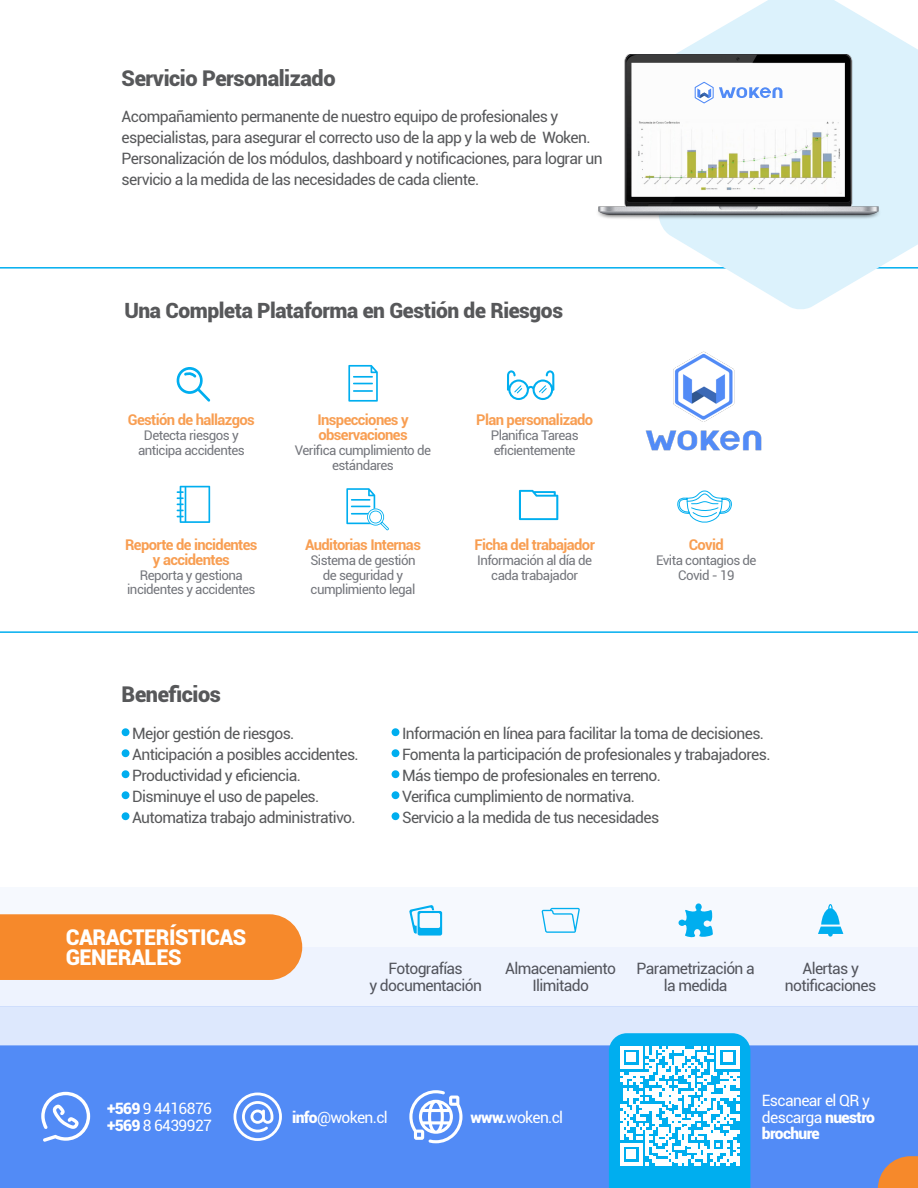
<style>
.page{position:relative;width:918px;height:1188px;background:#fff}
.page>*{position:absolute;margin:0;border:0;box-sizing:border-box;transform-origin:0 0}
.t1{font:900 21.75px "Roboto";letter-spacing:-.02em;color:#57585a}
.t2{font:900 21.75px "Roboto";letter-spacing:-.02em;color:#fff}
.t3{font:900 21px "Roboto";letter-spacing:-.02em;color:#57585a}
.t4{font:15.6px/21px "Roboto";letter-spacing:-.04em;color:#57585a}
.t5{font:15.6px/16.4px "Roboto";letter-spacing:-.04em;color:#52545c;text-align:center}
.t6{font:15.6px/16.4px "Roboto";letter-spacing:-.04em;color:#fff}
.t7{font:900 15.6px "Roboto";letter-spacing:-.04em;color:#fff}
.t8{font:700 14.85px/14.9px "Roboto";letter-spacing:-.04em;color:#f89e52;text-align:center}
.t9{font:13.35px/14.9px "Roboto";letter-spacing:-.04em;color:#74767c;text-align:center}
.s1{font-weight:900}
</style>
<div class="page">
<div style="left:0;top:1007px;width:918px;height:59px;background:#dde8fd"></div>
<div style="left:0;top:947px;width:918px;height:60px;background:#eef3fe"></div>
<div style="left:0;top:887px;width:918px;height:60px;background:#f6f9fe"></div>
<div style="left:0;top:1046px;width:918px;height:142px;background:#528bf6"></div>
<div style="left:0;top:914px;width:302px;height:66px;background:#f6892b"></div>
<svg style="left:878px;top:1156px;width:40px;height:32px"></svg>
<svg style="left:818px;top:904px;width:25px;height:33px"></svg>
<svg style="left:679px;top:903px;width:34px;height:35px"></svg>
<svg style="left:542px;top:908px;width:38px;height:25px"></svg>
<svg style="left:409px;top:905px;width:33px;height:31px"></svg>
<svg style="left:41px;top:1092px;width:49px;height:50px"></svg>
<svg style="left:233px;top:1093px;width:49px;height:48px"></svg>
<svg style="left:409px;top:1090px;width:54px;height:53px"></svg>
<svg style="left:609px;top:1033px;width:141px;height:155px;background:#68cff5"></svg>
<hr style="left:0;top:267px;width:918px;height:2px;background:#00aeef">
<hr style="left:0;top:631px;width:918px;height:2px;background:#00aeef">
<div style="left:122px;top:728px;width:7px;height:8px;background:#00aeef;border-radius:50%"></div>
<div style="left:122px;top:749px;width:7px;height:8px;background:#00aeef;border-radius:50%"></div>
<div style="left:122px;top:770px;width:7px;height:8px;background:#00aeef;border-radius:50%"></div>
<div style="left:122px;top:791px;width:7px;height:8px;background:#00aeef;border-radius:50%"></div>
<div style="left:122px;top:812px;width:7px;height:8px;background:#00aeef;border-radius:50%"></div>
<div style="left:392px;top:728px;width:7px;height:8px;background:#00aeef;border-radius:50%"></div>
<div style="left:392px;top:749px;width:7px;height:8px;background:#00aeef;border-radius:50%"></div>
<div style="left:392px;top:770px;width:7px;height:8px;background:#00aeef;border-radius:50%"></div>
<div style="left:392px;top:791px;width:7px;height:8px;background:#00aeef;border-radius:50%"></div>
<div style="left:392px;top:812px;width:7px;height:8px;background:#00aeef;border-radius:50%"></div>
<svg style="left:659px;top:0;width:259px;height:309px;fill:#dcf2fc"></svg>
<img style="left:598px;top:54px;width:283px;height:172px">
<svg style="left:694px;top:81px;width:88px;height:23px"></svg>
<svg style="left:176px;top:367px;width:34px;height:35px"></svg>
<svg style="left:348px;top:365px;width:30px;height:37px"></svg>
<hr style="left:353px;top:390px;width:20px;height:2px;background:#00aeef">
<svg style="left:519px;top:490px;width:39px;height:30px"></svg>
<svg style="left:346px;top:488px;width:43px;height:42px"></svg>
<svg style="left:177px;top:486px;width:33px;height:37px"></svg>
<svg style="left:677px;top:490px;width:55px;height:33px"></svg>
<svg style="left:507px;top:370px;width:47px;height:30px"></svg>
<img style="left:645px;top:351px;width:117px;height:100px">
<p class="t1" style="left:122px;top:62px;width:215px">Servicio Personalizado</p>
<p class="t4" style="left:122px;top:105px;width:470px">Acompañamiento permanente de nuestro equipo de profesionales y especialistas, para asegurar el correcto uso de la app y la web de Woken.</p>
<p class="t4" style="left:122px;top:147px;width:483px">Personalización de los módulos, dashboard y notificaciones, para lograr un servicio a la medida de las necesidades de cada cliente.</p>
<p class="t3" style="left:125px;top:295px;width:440px">Una Completa Plataforma en Gestión de Riesgos</p>
<p class="t8" style="left:128px;top:412px;width:129px">Gestión de hallazgos</p>
<p class="t9" style="left:138px;top:427px;width:108px">Detecta riesgos y anticipa accidentes</p>
<p class="t8" style="left:125px;top:537px;width:134px">Reporte de incidentes y accidentes</p>
<p class="t9" style="left:127px;top:567px;width:130px">Reporta y gestiona incidentes y accidentes</p>
<p class="t8" style="left:317px;top:412px;width:93px;text-align:left">Inspecciones y observaciones</p>
<p class="t9" style="left:295px;top:442px;width:138px">Verifica cumplimiento de estándares</p>
<p class="t8" style="left:305px;top:537px;width:117px">Auditorias Internas</p>
<p class="t9" style="left:310px;top:552px;width:107px">Sistema de gestión de seguridad y cumplimiento legal</p>
<p class="t8" style="left:476px;top:412px;width:118px">Plan personalizado</p>
<p class="t9" style="left:491px;top:427px;width:89px;text-align:left">Planifica Tareas eficientemente</p>
<p class="t8" style="left:474px;top:537px;width:122px">Ficha del trabajador</p>
<p class="t9" style="left:477px;top:552px;width:116px">Información al día de cada trabajador</p>
<p class="t8" style="left:689px;top:537px;width:37px">Covid</p>
<p class="t9" style="left:656px;top:552px;width:102px">Evita contagios de</p>
<p class="t9" style="left:678px;top:567px;width:58px">Covid - 19</p>
<p class="t1" style="left:122px;top:679px;width:101px">Beneficios</p>
<p class="t4" style="left:132px;top:723px;width:164px">Mejor gestión de riesgos.</p>
<p class="t4" style="left:132px;top:744px;width:228px">Anticipación a posibles accidentes.</p>
<p class="t4" style="left:132px;top:765px;width:170px">Productividad y eficiencia.</p>
<p class="t4" style="left:132px;top:786px;width:189px">Disminuye el uso de papeles.</p>
<p class="t4" style="left:132px;top:807px;width:225px">Automatiza trabajo administrativo.</p>
<p class="t4" style="left:402px;top:723px;width:364px">Información en línea para facilitar la toma de decisiones.</p>
<p class="t4" style="left:402px;top:744px;width:370px">Fomenta la participación de profesionales y trabajadores.</p>
<p class="t4" style="left:402px;top:765px;width:260px">Más tiempo de profesionales en terreno.</p>
<p class="t4" style="left:402px;top:786px;width:234px">Verifica cumplimiento de normativa.</p>
<p class="t4" style="left:402px;top:807px;width:259px">Servicio a la medida de tus necesidades</p>
<p class="t2" style="left:66px;top:922px;width:182px">CARACTERÍSTICAS</p>
<p class="t2" style="left:66px;top:942px;width:117px">GENERALES</p>
<p class="t5" style="left:389px;top:960px;width:76px">Fotografías</p>
<p class="t5" style="left:369px;top:977px;width:114px">y documentación</p>
<p class="t5" style="left:505px;top:960px;width:112px">Almacenamiento<br>Ilimitado</p>
<p class="t5" style="left:637px;top:960px;width:120px">Parametrización a la medida</p>
<p class="t5" style="left:785px;top:960px;width:93px">Alertas y notificaciones</p>
<p class="t6" style="left:107px;top:1100px;width:107px"><span class="s1">+569</span> 9 4416876</p>
<p class="t6" style="left:107px;top:1116px;width:107px"><span class="s1">+569</span> 8 6439927</p>
<p class="t6" style="left:292px;top:1109px;width:97px"><span class="s1">info</span>@woken.cl</p>
<p class="t6" style="left:471px;top:1109px;width:94px"><span class="s1">www.</span>woken.cl</p>
<p class="t6" style="left:762px;top:1092px;width:115px">Escanear el QR y descarga <span class="s1">nuestro</span></p>
<p class="t7" style="left:762px;top:1122px;width:59px">brochure</p>
</div>
